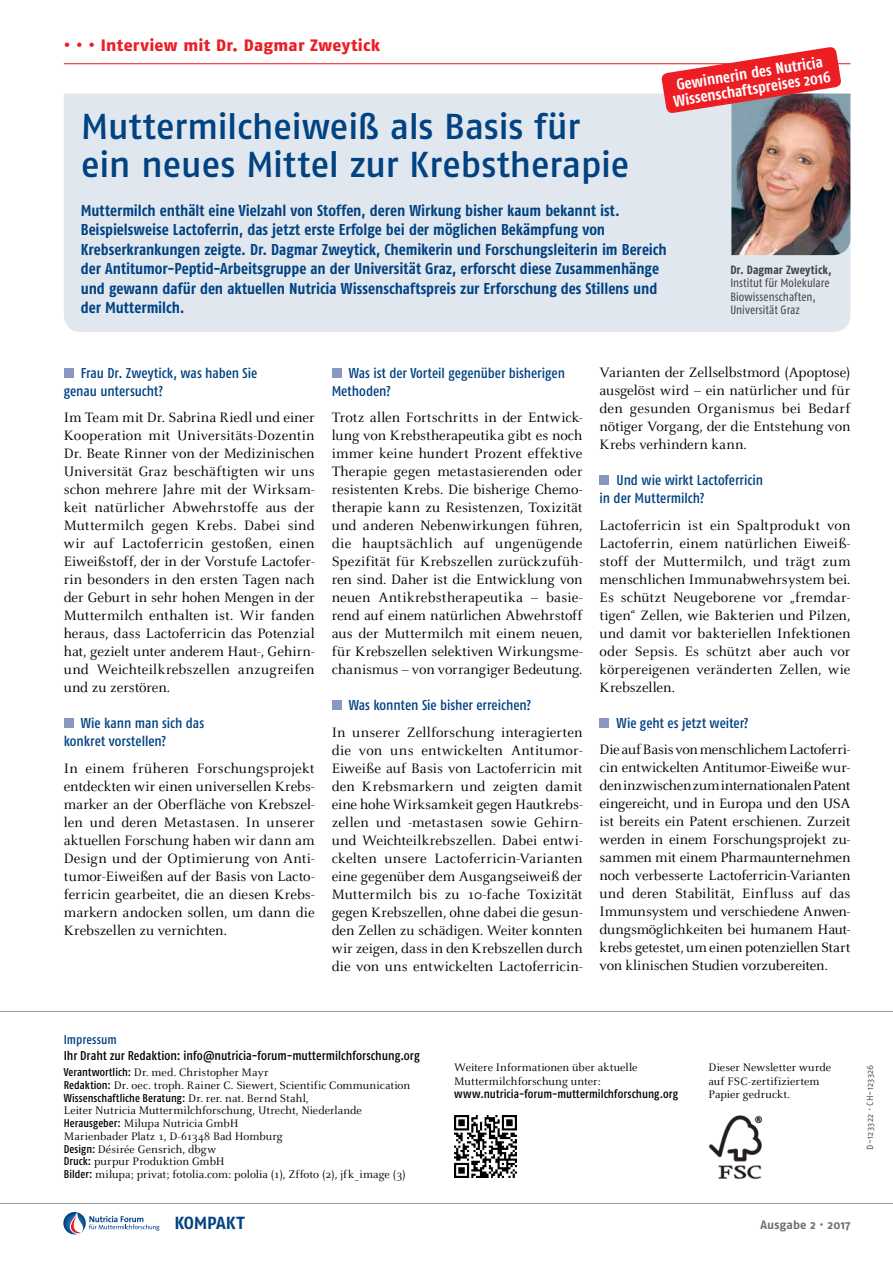
<style>
.page{position:relative;width:893px;height:1263px;background:#fff}
.page>*{position:absolute;margin:0;border:0;box-sizing:border-box;transform-origin:0 0}
.t1{font:36px/37.5px "Fago No Med";letter-spacing:-.02em;color:#004282}
.t2{font:700 17.55px "Fago No";letter-spacing:-.015em;color:#004282}
.t3{font:16.5px "Fago No Exb";letter-spacing:.015em;color:#ed1d24}
.t4{font:700 15.75px/19.5px "Fago Co";color:#004282}
.t5{font:700 15.75px/15.8px "Fago Co";color:#fff;text-align:center}
.t6{font:15px/18px "Celeste";letter-spacing:-.005em;color:#000;text-align:justify}
.t7{font:14.25px/18px "Fago Co Med";letter-spacing:-.005em;color:#004282}
.t8{font:12.75px "Fago Co Med";letter-spacing:.005em;color:#000}
.t9{font:12.75px "Fago Co Med";color:#004282}
.t10{font:12px/12.8px "Celeste";color:#000}
.t11{font:12px/13.5px "Fago Co";letter-spacing:.01em;color:#414042}
.t12{font:12px "Fago Co Med";letter-spacing:.005em;color:#000}
.t13{font:700 12px "Fago Co";letter-spacing:.005em;color:#414042}
.t14{font:700 12px "Fago No";letter-spacing:.01em;color:#6d6e71}
.t15{font:11.25px "Fago Co Med";letter-spacing:.01em;color:#000}
.t16{font:9px "Fago No";letter-spacing:.025em;color:#58595b}
.s1{font-family:"Fago Co Med";font-size:11.25px}
.s2{font-family:"Celeste";font-size:12px}
</style>
<div class="page">
<svg style="left:63px;top:1212px;width:23px;height:22px"></svg>
<svg style="left:69px;top:1212px;width:14px;height:22px"></svg>
<svg style="left:89px;top:1216px;width:70px;height:15px"></svg>
<hr style="left:0;top:1203px;width:893px;height:1px;background:#000">
<hr style="left:0;top:1011px;width:893px;height:1px;background:#000">
<div style="left:64px;top:368px;width:10px;height:10px;background:#8998c1"></div>
<div style="left:64px;top:718px;width:10px;height:10px;background:#8998c1"></div>
<div style="left:332px;top:368px;width:9px;height:10px;background:#8998c1"></div>
<div style="left:332px;top:700px;width:9px;height:10px;background:#8998c1"></div>
<div style="left:600px;top:475px;width:9px;height:10px;background:#8998c1"></div>
<div style="left:600px;top:718px;width:9px;height:10px;background:#8998c1"></div>
<img style="left:454px;top:1115px;width:63px;height:63px">
<img style="left:708px;top:1115px;width:54px;height:64px">
<hr style="left:64px;top:63px;width:786px;height:1px;background:#ed1d24">
<div style="left:64px;top:94px;width:786px;height:238px;background:#e0e7ef"></div>
<img style="left:661px;top:47px;width:189px;height:208px">
<p class="t3" style="left:64px;top:36px;width:318px">• • • Interview mit Dr. Dagmar Zweytick</p>
<p class="t5" style="left:670px;top:78px;width:160px;rotate:-9deg">Gewinnerin des Nutricia<br>Wissenschaftspreises 2016</p>
<h1 class="t1" style="left:81px;top:108px;width:550px">Muttermilcheiweiß als Basis für ein neues Mittel zur Krebstherapie</h1>
<p class="t4" style="left:81px;top:200px;width:588px">Muttermilch enthält eine Vielzahl von Stoffen, deren Wirkung bisher kaum bekannt ist.<br>Beispielsweise Lactoferrin, das jetzt erste Erfolge bei der möglichen Bekämpfung von Krebserkrankungen zeigte. Dr. Dagmar Zweytick, Chemikerin und Forschungsleiterin im Bereich der Antitumor-Peptid-Arbeitsgruppe an der Universität Graz, erforscht diese Zusammenhänge und gewann dafür den aktuellen Nutricia Wissenschaftspreis zur Erforschung des Stillens und der Muttermilch.</p>
<p class="t13" style="left:730px;top:262px;width:103px">Dr. Dagmar Zweytick,</p>
<p class="t11" style="left:730px;top:276px;width:101px">Institut für Molekulare<br>Biowissenschaften,<br>Universität Graz</p>
<p class="t7" style="left:64px;top:364px;width:195px;text-indent:17px">Frau Dr. Zweytick, was haben Sie genau untersucht?</p>
<p class="t6" style="left:64px;top:409px;width:252px">Im Team mit Dr. Sabrina Riedl und einer Kooperation mit Universitäts-Dozentin Dr. Beate Rinner von der Medizinischen Universität Graz beschäftigten wir uns schon mehrere Jahre mit der Wirksam&shy;keit natürlicher Abwehrstoffe aus der Muttermilch gegen Krebs. Dabei sind wir auf Lactoferricin gestoßen, einen Eiweißstoff, der in der Vorstufe Lactofer&shy;rin besonders in den ersten Tagen nach der Geburt in sehr hohen Mengen in der Muttermilch enthalten ist. Wir fanden heraus, dass Lactoferricin das Potenzial hat, gezielt unter anderem Haut-, Gehirn&shy;und Weichteilkrebszellen anzugreifen und zu zerstören.</p>
<p class="t7" style="left:64px;top:714px;width:142px;text-indent:17px">Wie kann man sich das konkret vorstellen?</p>
<p class="t6" style="left:64px;top:759px;width:252px">In einem früheren Forschungsprojekt entdeckten wir einen universellen Krebs&shy;marker an der Oberfläche von Krebszel&shy;len und deren Metastasen. In unserer aktuellen Forschung haben wir dann am Design und der Optimierung von Anti&shy;tumor-Eiweißen auf der Basis von Lacto&shy;ferricin gearbeitet, die an diesen Krebs&shy;markern andocken sollen, um dann die Krebszellen zu vernichten.</p>
<p class="t7" style="left:332px;top:364px;width:235px;text-indent:17px">Was ist der Vorteil gegenüber bisherigen<br>Methoden?</p>
<p class="t6" style="left:332px;top:409px;width:252px">Trotz allen Fortschritts in der Entwick&shy;lung von Krebstherapeutika gibt es noch immer keine hundert Prozent effektive Therapie gegen metastasierenden oder resistenten Krebs. Die bisherige Chemo&shy;therapie kann zu Resistenzen, Toxizität und anderen Nebenwirkungen führen, die hauptsächlich auf ungenügende Spezifität für Krebszellen zurückzufüh&shy;ren sind. Daher ist die Entwicklung von neuen Antikrebstherapeutika – basie&shy;rend auf einem natürlichen Abwehrstoff aus der Muttermilch mit einem neuen, für Krebszellen selektiven Wirkungsme&shy;chanismus – von vorrangiger Bedeutung.</p>
<p class="t7" style="left:349px;top:696px;width:184px">Was konnten Sie bisher erreichen?</p>
<p class="t6" style="left:332px;top:723px;width:252px">In unserer Zellforschung interagierten die von uns entwickelten Antitumor-Eiweiße auf Basis von Lactoferricin mit den Krebsmarkern und zeigten damit eine hohe Wirksamkeit gegen Hautkrebs&shy;zellen und -metastasen sowie Gehirn&shy;und Weichteilkrebszellen. Dabei entwi&shy;ckelten unsere Lactoferricin-Varianten eine gegenüber dem Ausgangseiweiß der Muttermilch bis zu 10-fache Toxizität gegen Krebszellen, ohne dabei die gesun&shy;den Zellen zu schädigen. Weiter konnten wir zeigen, dass in den Krebszellen durch die von uns entwickelten Lactoferricin-</p>
<p class="t6" style="left:600px;top:364px;width:252px">Varianten der Zellselbstmord (Apoptose) ausgelöst wird – ein natürlicher und für den gesunden Organismus bei Bedarf nötiger Vorgang, der die Entstehung von Krebs verhindern kann.</p>
<p class="t7" style="left:600px;top:471px;width:165px;text-indent:17px">Und wie wirkt Lactoferricin in der Muttermilch?</p>
<p class="t6" style="left:600px;top:516px;width:252px">Lactoferricin ist ein Spaltprodukt von Lactoferrin, einem natürlichen Eiweiß&shy;stoff der Muttermilch, und trägt zum menschlichen Immunabwehrsystem bei.<br>Es schützt Neugeborene vor „fremdar&shy;tigen“ Zellen, wie Bakterien und Pilzen, und damit vor bakteriellen Infektionen oder Sepsis. Es schützt aber auch vor körpereigenen veränderten Zellen, wie Krebszellen.</p>
<p class="t7" style="left:617px;top:714px;width:134px">Wie geht es jetzt weiter?</p>
<p class="t6" style="left:600px;top:741px;width:252px">Die auf Basis von menschlichem Lactoferri&shy;cin entwickelten Antitumor-Eiweiße wur&shy;den inzwischen zum internationalen Patent eingereicht, und in Europa und den USA ist bereits ein Patent erschienen. Zurzeit werden in einem Forschungsprojekt zu&shy;sammen mit einem Pharmaunternehmen noch verbesserte Lactoferricin-Varianten und deren Stabilität, Einfluss auf das Immunsystem und verschiedene Anwen&shy;dungsmöglichkeiten bei humanem Haut&shy;krebs getestet, um einen potenziellen Start von klinischen Studien vorzubereiten.</p>
<p class="t9" style="left:64px;top:1032px;width:54px">Impressum</p>
<p class="t8" style="left:64px;top:1048px;width:358px">Ihr Draht zur Redaktion: info@nutricia-forum-muttermilchforschung.org</p>
<p class="t10" style="left:64px;top:1066px;width:348px"><span class="s1">Verantwortlich:</span> Dr. med. Christopher Mayr<br><span class="s1">Redaktion:</span> Dr. oec. troph. Rainer C. Siewert, Scientific Communication</p>
<p class="t15" style="left:64px;top:1091px;width:246px">Wissenschaftliche Beratung: <span class="s2">Dr. rer. nat. Bernd Stahl,</span></p>
<p class="t10" style="left:64px;top:1104px;width:343px">Leiter Nutricia Muttermilchforschung, Utrecht, Niederlande <span class="s1">Herausgeber:</span> Milupa Nutricia GmbH<br>Marienbader Platz 1, D-61348 Bad Homburg<br><span class="s1">Design:</span> Désirée Gensrich, dbgw<br><span class="s1">Druck:</span> purpur Produktion GmbH<br><span class="s1">Bilder:</span> milupa; privat; fotolia.com: pololia (1), Zffoto (2), jfk_image (3)</p>
<p class="t10" style="left:454px;top:1061px;width:185px;line-height:13.5px">Weitere Informationen über aktuelle<br>Muttermilchforschung unter:</p>
<p class="t12" style="left:454px;top:1087px;width:225px">www.nutricia-forum-muttermilchforschung.org</p>
<p class="t10" style="left:709px;top:1061px;width:124px;line-height:13.5px">Dieser Newsletter wurde auf FSC-zertifiziertem<br>Papier gedruckt.</p>
<p class="t16" style="left:865px;top:1149px;width:86px;rotate:-90deg">D-123322 · CH-123326</p>
<p class="t2" style="left:174px;top:1212px;width:72px">KOMPAKT</p>
<p class="t14" style="left:760px;top:1218px;width:92px">Ausgabe 2 · 2017</p>
</div>
